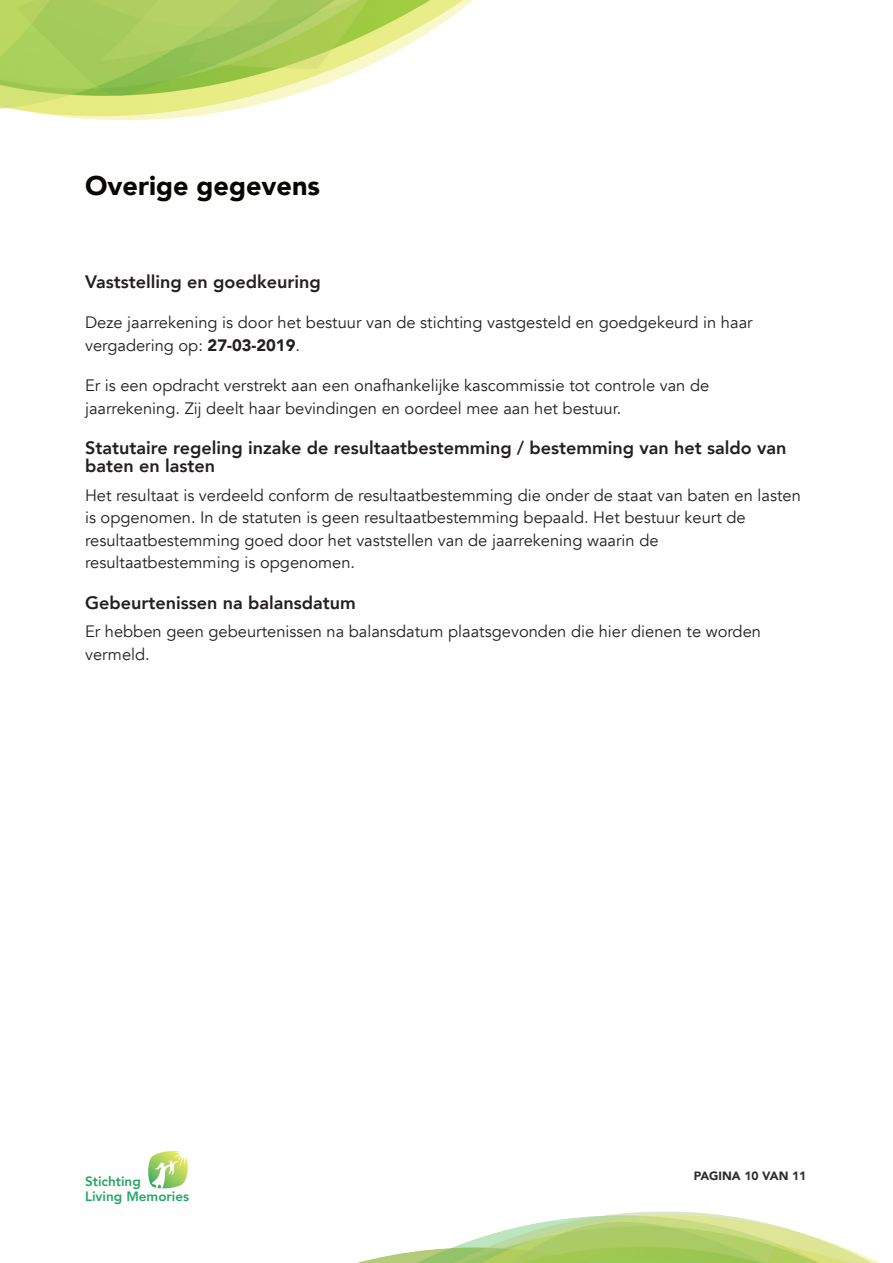
<style>
.page{position:relative;width:893px;height:1263px;background:#fff}
.page>*{position:absolute;margin:0;border:0;box-sizing:border-box;transform-origin:0 0}
.t1{font:900 27px "Avenir";color:#080704}
.t2{font:800 18px/18px "Avenir";color:#231f20}
.t3{font:16.5px/22.5px "Avenir";color:#231f20}
.t4{font:800 13.5px/14.9px "Avenir";color:#25a665}
.t5{font:900 12px "Avenir";color:#302e2c}
.s1{font-weight:900}
</style>
<div class="page">
<img style="left:357px;top:1211px;width:523px;height:52px">
<img style="left:0;top:0;width:473px;height:120px">
<svg style="left:148px;top:1151px;width:40px;height:38px"></svg>
<h1 class="t1" style="left:85px;top:168px;width:237px">Overige gegevens</h1>
<p class="t2" style="left:85px;top:273px;width:237px">Vaststelling en goedkeuring</p>
<p class="t3" style="left:85px;top:312px;width:669px">Deze jaarrekening is door het bestuur van de stichting vastgesteld en goedgekeurd in haar vergadering op: <span class="s1">27-03-2019</span>.</p>
<p class="t3" style="left:85px;top:375px;width:626px">Er is een opdracht verstrekt aan een onafhankelĳke kascommissie tot controle van de jaarrekening. Zĳ deelt haar bevindingen en oordeel mee aan het bestuur.</p>
<p class="t2" style="left:85px;top:439px;width:703px">Statutaire regeling inzake de resultaatbestemming / bestemming van het saldo van baten en lasten</p>
<p class="t3" style="left:85px;top:484px;width:717px">Het resultaat is verdeeld conform de resultaatbestemming die onder de staat van baten en lasten is opgenomen. In de statuten is geen resultaatbestemming bepaald. Het bestuur keurt de resultaatbestemming goed door het vaststellen van de jaarrekening waarin de resultaatbestemming is opgenomen.</p>
<p class="t2" style="left:85px;top:594px;width:272px">Gebeurtenissen na balansdatum</p>
<p class="t3" style="left:85px;top:621px;width:677px">Er hebben geen gebeurtenissen na balansdatum plaatsgevonden die hier dienen te worden vermeld.</p>
<p class="t4" style="left:85px;top:1174px;width:106px">Stichting<br>Living Memories</p>
<p class="t5" style="left:694px;top:1168px;width:114px">PAGINA 10 VAN 11</p>
</div>
